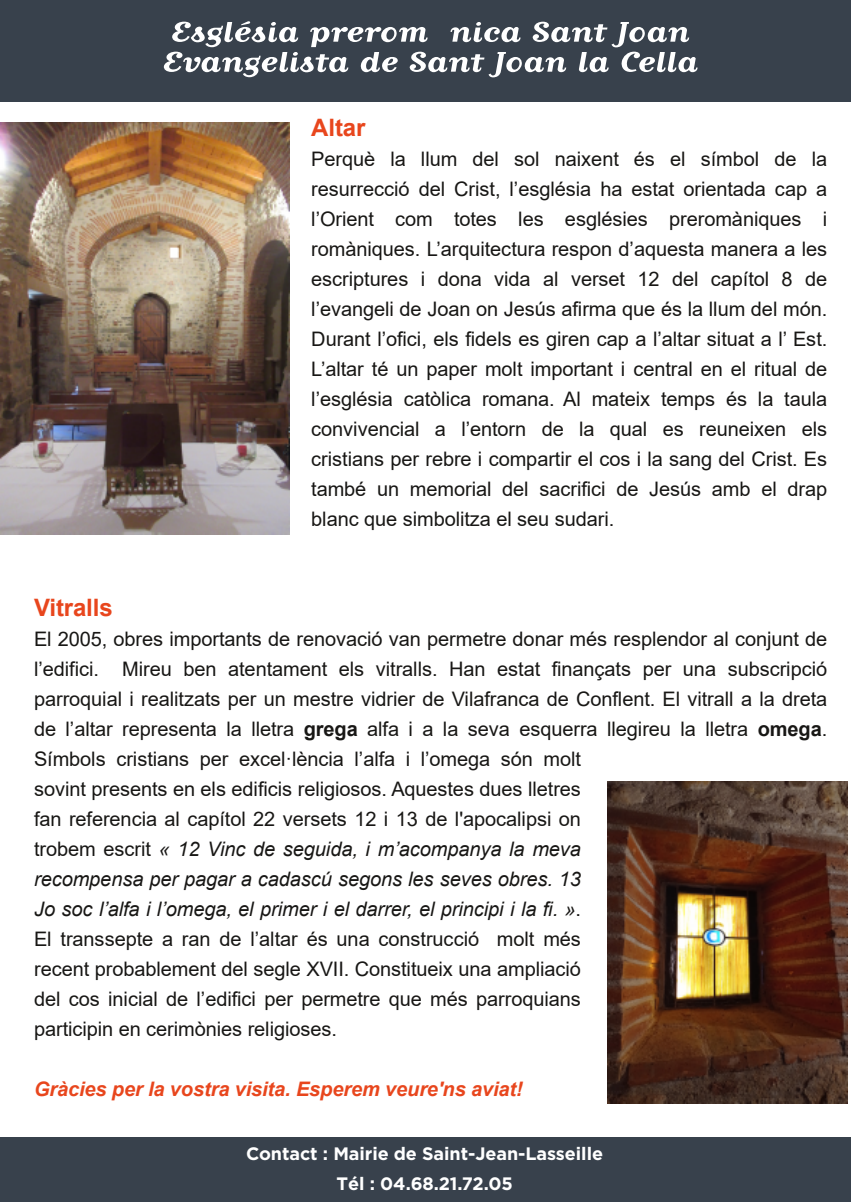
<style>
.page{position:relative;width:851px;height:1202px;background:#fff}
.page>*{position:absolute;margin:0;border:0;box-sizing:border-box;transform-origin:0 0}
.t1{font:700 40px/30px "Matrix Script";color:#fff;scale:1.25 1}
.t2{font:700 24px "Arial";letter-spacing:-.005em;color:#e8461d}
.t3{font:20px/30px "Arial";letter-spacing:-.005em;color:#181715;text-align:justify}
.t4{font:italic 700 20px "Arial";letter-spacing:-.005em;color:#e8461d}
.t5{font:700 18px/30px "Gotham HTF";letter-spacing:-.005em;color:#fff;text-align:center}
.s1{font-weight:700}
.s2{font-style:italic}
</style>
<div class="page">
<img style="left:0;top:123px;width:289px;height:411px">
<div style="left:0;top:0;width:850px;height:102px;background:#38414c"></div>
<div style="left:0;top:1137px;width:850px;height:65px;background:#38414c"></div>
<img style="left:607px;top:781px;width:240px;height:322px">
<h1 class="t1" style="left:162px;top:15px;width:430px">Església prerom nica Sant Joan<br>Evangelista de Sant Joan la Cella</h1>
<p class="t2" style="left:311px;top:114px;width:56px">Altar</p>
<p class="t3" style="left:311px;top:144px;width:517px">Perquè la llum del sol naixent és el símbol de la resurrecció del Crist, l’església ha estat orientada cap a l’Orient com totes les esglésies preromàniques i romàniques. L’arquitectura respon d’aquesta manera a les escriptures i dona vida al verset 12 del capítol 8 de l’evangeli de Joan on Jesús afirma que és la llum del món.<br>Durant l’ofici, els fidels es giren cap a l’altar situat a l’ Est.<br>L’altar té un paper molt important i central en el ritual de l’església catòlica romana. Al mateix temps és la taula convivencial a l’entorn de la qual es reuneixen els cristians per rebre i compartir el cos i la sang del Crist. Es també un memorial del sacrifici de Jesús amb el drap blanc que simbolitza el seu sudari.</p>
<p class="t2" style="left:34px;top:594px;width:80px">Vitralls</p>
<p class="t3" style="left:34px;top:624px;width:794px;text-align:left">El 2005, obres importants de renovació van permetre donar més resplendor al conjunt de l’edifici. Mireu ben atentament els vitralls. Han estat finançats per una subscripció parroquial i realitzats per un mestre vidrier de Vilafranca de Conflent. El vitrall a la dreta de l’altar representa la lletra <span class="s1">grega</span> alfa i a la seva esquerra llegireu la lletra <span class="s1">omega</span>.<br>Símbols cristians per excelꞏlència l’alfa i l’omega són molt<br>sovint presents en els edificis religiosos. Aquestes dues lletres<br>fan referencia al capítol 22 versets 12 i 13 de l'apocalipsi on<br>trobem escrit <span class="s2">« 12 Vinc de seguida, i m’acompanya la meva<br>recompensa per pagar a cadascú segons les seves obres. 13<br>Jo soc l’alfa i l’omega, el primer i el darrer, el principi i la fi. »</span>.<br>El transsepte a ran de l’altar és una construcció molt més<br>recent probablement del segle XVII. Constitueix una ampliació<br>del cos inicial de l’edifici per permetre que més parroquians<br>participin en cerimònies religioses.</p>
<p class="t4" style="left:34px;top:1078px;width:490px">Gràcies per la vostra visita. Esperem veure'ns aviat!</p>
<p class="t5" style="left:246px;top:1138px;width:358px">Contact : Mairie de Saint-Jean-Lasseille<br>Tél : 04.68.21.72.05</p>
</div>
